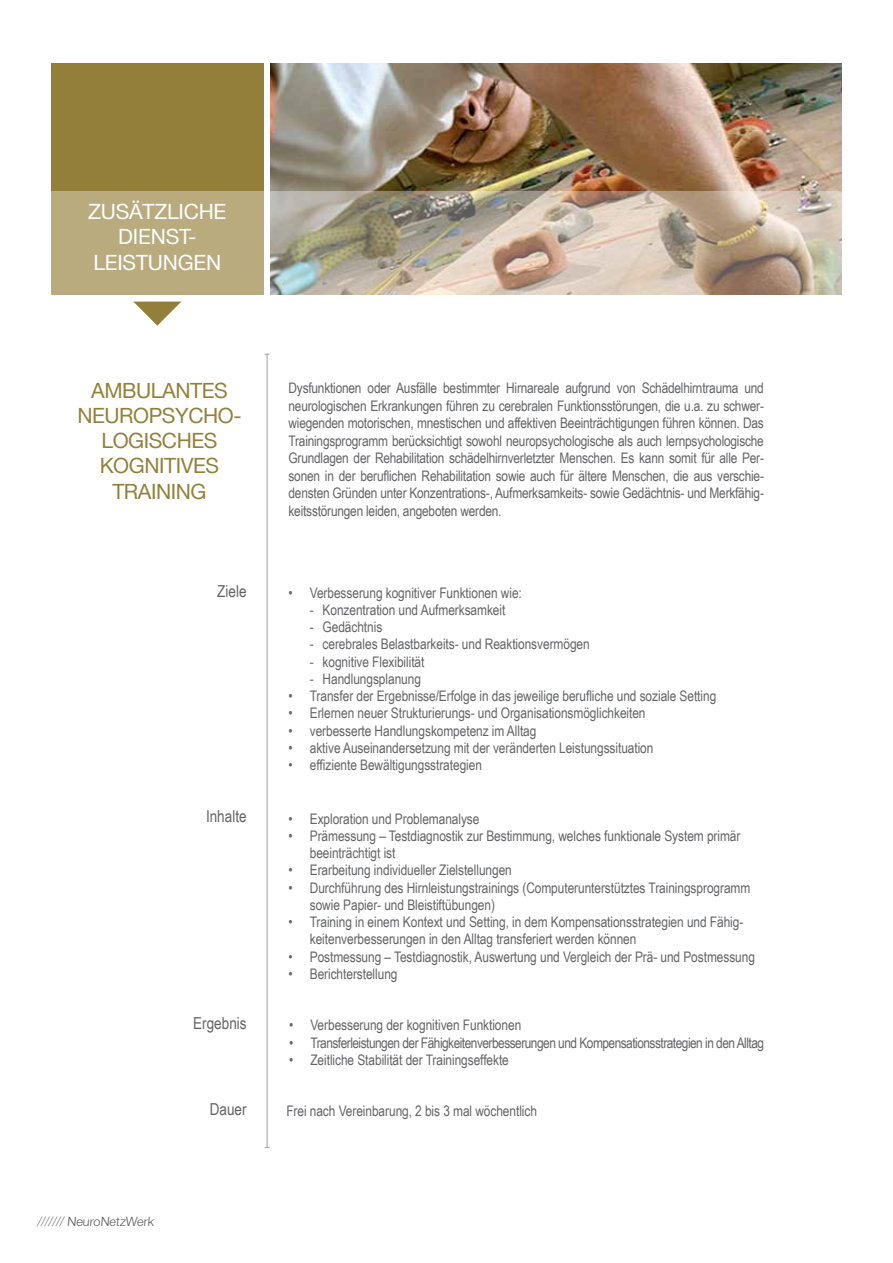
<style>
.page{position:relative;width:893px;height:1263px;background:#fff}
.page>*{position:absolute;margin:0;border:0;box-sizing:border-box;transform-origin:0 0}
.t1{font:21px/25.2px "Helvetica Neue LT";letter-spacing:-.02em;color:#947f3a;text-align:center}
.t2{font:21px/25.2px "Helvetica Neue LT";letter-spacing:-.01em;color:#fff;text-align:center}
.t3{font:16.5px "Arial Narrow";color:#636466}
.t4{font:14.55px/17.4px "Arial Narrow";letter-spacing:-.005em;color:#636466}
.t5{font:14.55px "Arial Narrow";letter-spacing:-.035em;color:#636466}
.t6{font:300 12.75px "Helvetica Neue LT";color:#58595b}
.s1{font-family:"Times New Roman";font-weight:400;font-style:italic;font-size:13.5px}
</style>
<div class="page">
<img style="left:270px;top:64px;width:572px;height:127px">
<div style="left:51px;top:64px;width:213px;height:231px;background:#947f3a"></div>
<hr style="left:267px;top:354px;width:1px;height:793px;background:#a7a9ac">
<img style="left:51px;top:191px;width:791px;height:111px">
<svg style="left:134px;top:302px;width:47px;height:24px"></svg>
<h1 class="t2" style="left:88px;top:199px;width:140px">ZUSÄTZLICHE<br>DIENST-<br>LEISTUNGEN</h1>
<h1 class="t1" style="left:77px;top:377px;width:166px">AMBULANTES<br>NEUROPSYCHO-<br>LOGISCHES<br>KOGNITIVES<br>TRAINING</h1>
<p class="t4" style="left:289px;top:379px;width:477px;text-align:justify">Dysfunktionen oder Ausfälle bestimmter Hirnareale aufgrund von Schädelhirntrauma und neurologischen Erkrankungen führen zu cerebralen Funktionsstörungen, die u.a. zu schwer&shy;wiegenden motorischen, mnestischen und affektiven Beeinträchtigungen führen können. Das Trainingsprogramm berücksichtigt sowohl neuropsychologische als auch lernpsychologische Grundlagen der Rehabilitation schädelhirnverletzter Menschen. Es kann somit für alle Per&shy;sonen in der beruflichen Rehabilitation sowie auch für ältere Menschen, die aus verschie&shy;densten Gründen unter Konzentrations-, Aufmerksamkeits- sowie Gedächtnis- und Merkfähig&shy;keitsstörungen leiden, angeboten werden.</p>
<p class="t3" style="left:217px;top:579px;width:31px">Ziele</p>
<p class="t3" style="left:206px;top:804px;width:42px">Inhalte</p>
<p class="t4" style="left:289px;top:583px;width:235px">• Verbesserung kognitiver Funktionen wie:</p>
<p class="t4" style="left:310px;top:600px;width:197px">- Konzentration und Aufmerksamkeit</p>
<p class="t4" style="left:310px;top:618px;width:74px">- Gedächtnis</p>
<p class="t4" style="left:310px;top:635px;width:281px">- cerebrales Belastbarkeits- und Reaktionsvermögen</p>
<p class="t4" style="left:310px;top:652px;width:116px">- kognitive Flexibilität</p>
<p class="t4" style="left:310px;top:670px;width:113px">- Handlungsplanung</p>
<p class="t4" style="left:289px;top:687px;width:429px">• Transfer der Ergebnisse/Erfolge in das jeweilige berufliche und soziale Setting</p>
<p class="t4" style="left:289px;top:704px;width:359px">• Erlernen neuer Strukturierungs- und Organisationsmöglichkeiten</p>
<p class="t4" style="left:289px;top:721px;width:249px">• verbesserte Handlungskompetenz im Alltag</p>
<p class="t4" style="left:289px;top:739px;width:366px">• aktive Auseinandersetzung mit der veränderten Leistungssituation</p>
<p class="t4" style="left:289px;top:756px;width:195px">• effiziente Bewältigungsstrategien</p>
<p class="t4" style="left:289px;top:809px;width:192px">• Exploration und Problemanalyse</p>
<p class="t4" style="left:310px;top:826px;width:432px;text-indent:-21px">• Prämessung – Testdiagnostik zur Bestimmung, welches funktionale System primär beeinträchtigt ist</p>
<p class="t4" style="left:289px;top:861px;width:225px">• Erarbeitung individueller Zielstellungen</p>
<p class="t4" style="left:310px;top:878px;width:442px;text-indent:-21px">• Durchführung des Hirnleistungstrainings (Computerunterstütztes Trainingsprogramm sowie Papier- und Bleistiftübungen)</p>
<p class="t4" style="left:310px;top:913px;width:435px;text-indent:-21px">• Training in einem Kontext und Setting, in dem Kompensationsstrategien und Fähig&shy;keitenverbesserungen in den Alltag transferiert werden können</p>
<p class="t4" style="left:289px;top:947px;width:468px">• Postmessung – Testdiagnostik, Auswertung und Vergleich der Prä- und Postmessung</p>
<p class="t4" style="left:289px;top:964px;width:110px">• Berichterstellung</p>
<p class="t6" style="left:37px;top:1213px;width:119px"><span class="s1">///////</span> NeuroNetzWerk</p>
<p class="t3" style="left:193px;top:1011px;width:55px">Ergebnis</p>
<p class="t4" style="left:289px;top:1016px;width:234px">• Verbesserung der kognitiven Funktionen</p>
<p class="t5" style="left:289px;top:1032px;width:476px">• Transferleistungen der Fähigkeitenverbesserungen und Kompensationsstrategien in den Alltag</p>
<p class="t4" style="left:289px;top:1050px;width:221px">• Zeitliche Stabilität der Trainingseffekte</p>
<p class="t3" style="left:210px;top:1097px;width:38px">Dauer</p>
<p class="t4" style="left:286px;top:1101px;width:252px">Frei nach Vereinbarung, 2 bis 3 mal wöchentlich</p>
</div>
